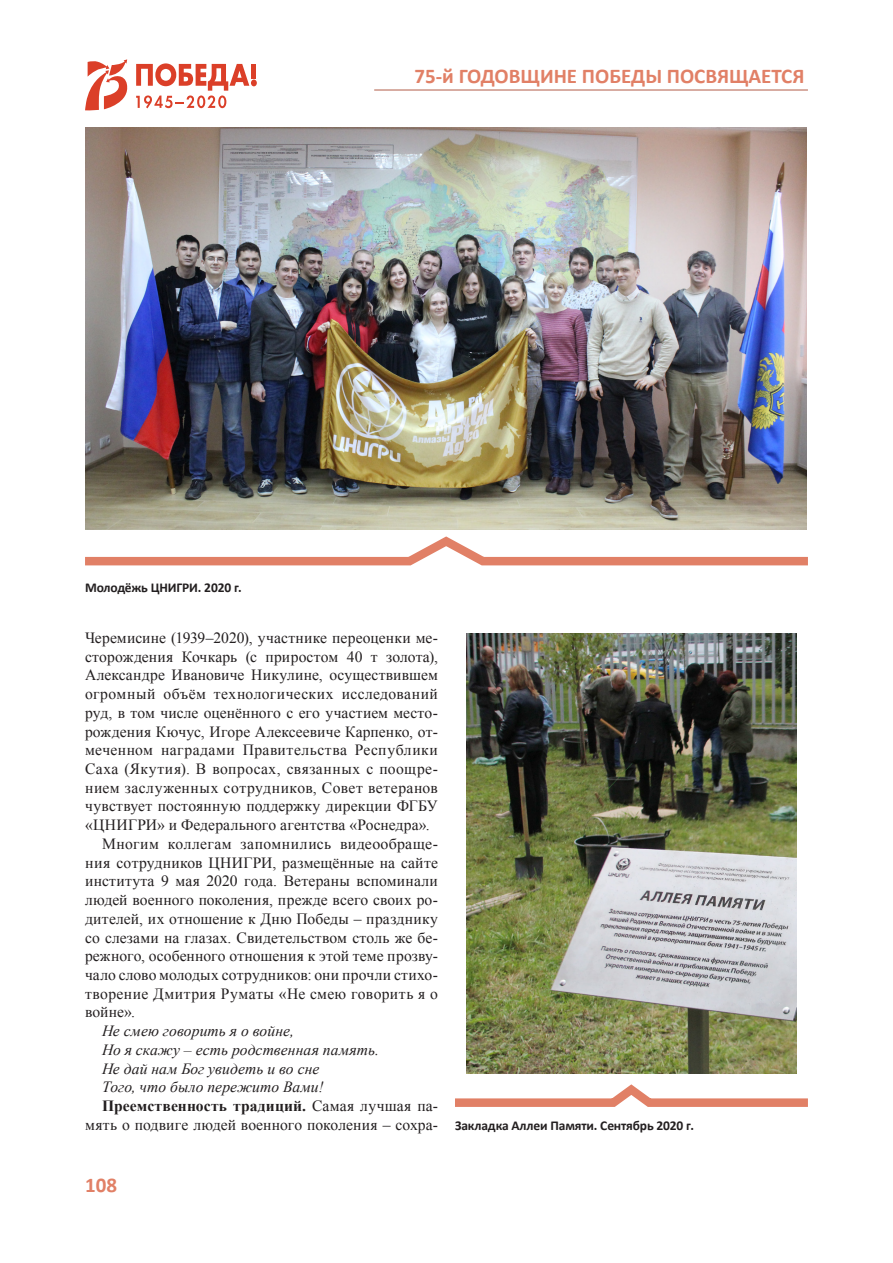
<style>
.page{position:relative;width:893px;height:1263px;background:#fff}
.page>*{position:absolute;margin:0;border:0;box-sizing:border-box;transform-origin:0 0}
.t1{font:700 21px "Calibri";color:#e18066}
.Основной_текст{font:15.6px/18.8px "Times New Roman";letter-spacing:.015em;color:#231f20;text-align:justify}
.Основной_текст-2{font:italic 15.6px "Times New Roman";letter-spacing:.005em;color:#231f20}
.t2{font:700 13.5px "Calibri";letter-spacing:-.01em;color:#231f20}
.s1{font-weight:700}
</style>
<div class="page">
<img style="left:467px;top:634px;width:329px;height:440px">
<svg style="left:455px;top:1084px;width:353px;height:23px"></svg>
<img style="left:85px;top:128px;width:722px;height:401px">
<svg style="left:85px;top:536px;width:723px;height:30px"></svg>
<hr style="left:374px;top:89px;width:434px;height:2px;background:#ba6f5c">
<svg style="left:136px;top:63px;width:121px;height:45px"></svg>
<div style="left:251px;top:64px;width:5px;height:14px;background:#db3f28"></div>
<svg style="left:85px;top:59px;width:43px;height:51px"></svg>
<h1 class="t1" style="left:415px;top:63px;width:391px">75-й ГОДОВЩИНЕ ПОБЕДЫ ПОСВЯЩАЕТСЯ</h1>
<p class="t2" style="left:85px;top:579px;width:158px">Молодёжь ЦНИГРИ. 2020 г.</p>
<p class="Основной_текст" style="left:85px;top:628px;width:354px">Черемисине (1939–2020), участнике переоценки ме&shy;сторождения Кочкарь (с приростом 40 т золота), Александре Ивановиче Никулине, осуществившем огромный объём технологических исследований руд, в том числе оценённого с его участием место&shy;рождения Кючус, Игоре Алексеевиче Карпенко, от&shy;меченном наградами Правительства Республики Саха (Якутия). В вопросах, связанных с поощре&shy;нием заслуженных сотрудников, Совет ветеранов чувствует постоянную поддержку дирекции ФГБУ «ЦНИГРИ» и Федерального агентства «Роснедра».</p>
<p class="Основной_текст" style="left:85px;top:834px;width:354px;text-indent:17px">Многим коллегам запомнились видеообраще&shy;ния сотрудников ЦНИГРИ, размещённые на сайте института 9 мая 2020 года. Ветераны вспоминали людей военного поколения, прежде всего своих ро&shy;дителей, их отношение к Дню Победы – празднику со слезами на глазах. Свидетельством столь же бе&shy;режного, особенного отношения к этой теме прозву&shy;чало слово молодых сотрудников: они прочли стихо&shy;творение Дмитрия Руматы «Не смею говорить я о войне».</p>
<p class="Основной_текст-2" style="left:102px;top:1020px;width:194px">Не смею говорить я о войне,</p>
<p class="Основной_текст-2" style="left:102px;top:1039px;width:278px">Но я скажу – есть родственная память.</p>
<p class="Основной_текст-2" style="left:102px;top:1057px;width:219px">Не дай нам Бог увидеть и во сне</p>
<p class="Основной_текст-2" style="left:102px;top:1076px;width:223px">Того, что было пережито Вами!</p>
<p class="Основной_текст" style="left:85px;top:1096px;width:354px;text-align:right"><span class="s1">Преемственность традиций.</span> Самая лучшая па&shy;мять о подвиге людей военного поколения – сохра-</p>
<p class="t2" style="left:455px;top:1117px;width:240px">Закладка Аллеи Памяти. Сентябрь 2020 г.</p>
<h1 class="t1" style="left:85px;top:1171px;width:33px">108</h1>
</div>
